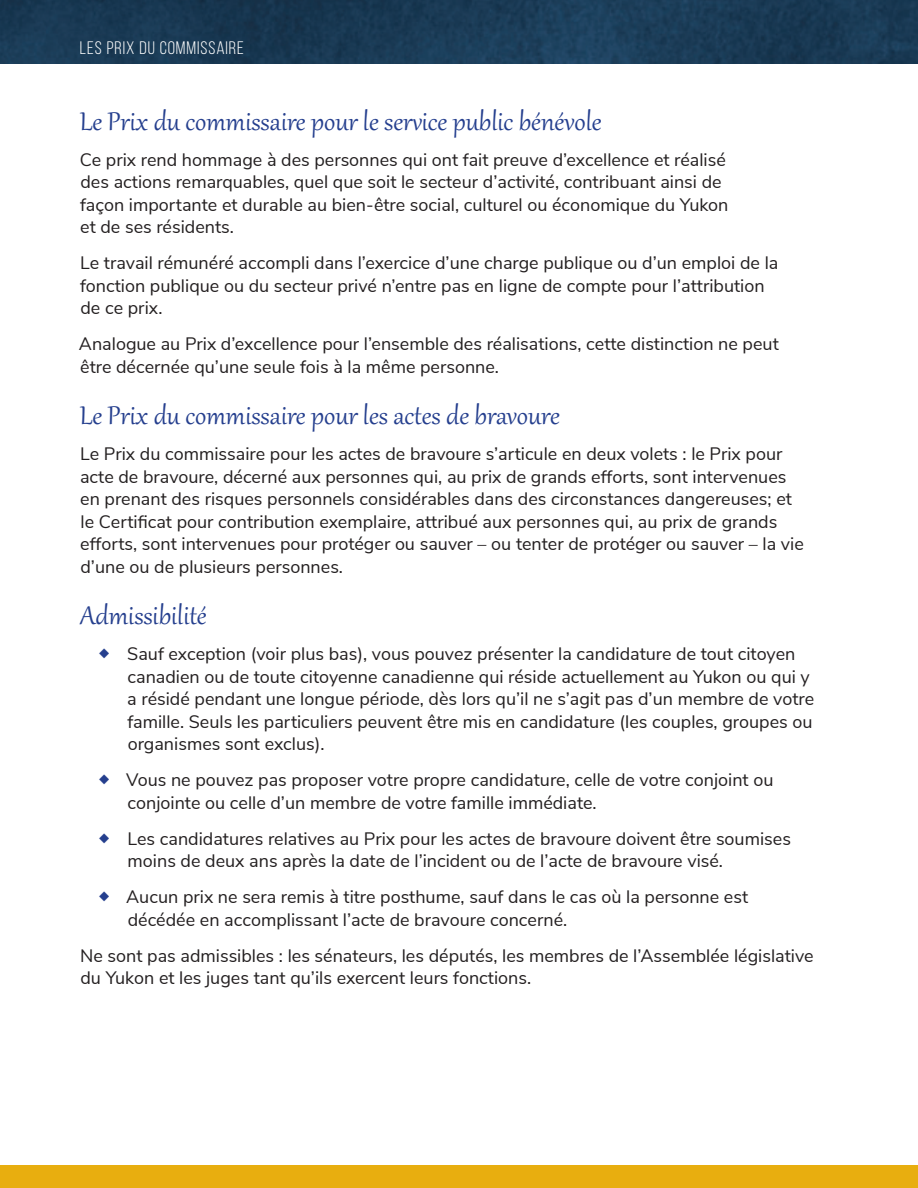
<style>
.page{position:relative;width:918px;height:1188px;background:#fff}
.page>*{position:absolute;margin:0;border:0;box-sizing:border-box;transform-origin:0 0}
.Heads{font:31.5px "Gabriola";color:#253f8e}
.Last_P{font:18px/22.5px "Nunito Sans";color:#231f20}
.t1{font:18px "Bebas Neue";letter-spacing:.05em;color:#fff;scale:1.05 1}
</style>
<div class="page">
<div style="left:0;top:1165px;width:918px;height:23px;background:#e8ae0f"></div>
<img style="left:0;top:0;width:918px;height:63px">
<p class="t1" style="left:80px;top:38px;width:158px">LES PRIX DU COMMISSAIRE</p>
<p class="Heads" style="left:80px;top:101px;width:523px">Le Prix du commissaire pour le service public bénévole</p>
<p class="Last_P" style="left:80px;top:147px;width:650px">Ce prix rend hommage à des personnes qui ont fait preuve d’excellence et réalisé des actions remarquables, quel que soit le secteur d’activité, contribuant ainsi de façon importante et durable au bien-être social, culturel ou économique du Yukon et de ses résidents.</p>
<p class="Last_P" style="left:80px;top:251px;width:700px">Le travail rémunéré accompli dans l’exercice d’une charge publique ou d’un emploi de la fonction publique ou du secteur privé n’entre pas en ligne de compte pour l’attribution de ce prix.</p>
<p class="Last_P" style="left:79px;top:332px;width:701px">Analogue au Prix d’excellence pour l’ensemble des réalisations, cette distinction ne peut être décernée qu’une seule fois à la même personne.</p>
<p class="Heads" style="left:80px;top:395px;width:482px">Le Prix du commissaire pour les actes de bravoure</p>
<p class="Last_P" style="left:80px;top:442px;width:725px">Le Prix du commissaire pour les actes de bravoure s’articule en deux volets : le Prix pour acte de bravoure, décerné aux personnes qui, au prix de grands efforts, sont intervenues en prenant des risques personnels considérables dans des circonstances dangereuses; et le Certificat pour contribution exemplaire, attribué aux personnes qui, au prix de grands efforts, sont intervenues pour protéger ou sauver – ou tenter de protéger ou sauver – la vie d’une ou de plusieurs personnes.</p>
<p class="Heads" style="left:80px;top:595px;width:128px">Admissibilité</p>
<p class="Last_P" style="left:127px;top:641px;width:688px">Sauf exception (voir plus bas), vous pouvez présenter la candidature de tout citoyen canadien ou de toute citoyenne canadienne qui réside actuellement au Yukon ou qui y a résidé pendant une longue période, dès lors qu’il ne s’agit pas d’un membre de votre famille. Seuls les particuliers peuvent être mis en candidature (les couples, groupes ou organismes sont exclus).</p>
<p class="Last_P" style="left:126px;top:767px;width:649px">Vous ne pouvez pas proposer votre propre candidature, celle de votre conjoint ou conjointe ou celle d’un membre de votre famille immédiate.</p>
<p class="Last_P" style="left:127px;top:826px;width:665px">Les candidatures relatives au Prix pour les actes de bravoure doivent être soumises moins de deux ans après la date de l’incident ou de l’acte de bravoure visé.</p>
<p class="Last_P" style="left:126px;top:884px;width:623px">Aucun prix ne sera remis à titre posthume, sauf dans le cas où la personne est décédée en accomplissant l’acte de bravoure concerné.</p>
<p class="Last_P" style="left:80px;top:943px;width:735px">Ne sont pas admissibles : les sénateurs, les députés, les membres de l’Assemblée législative du Yukon et les juges tant qu’ils exercent leurs fonctions.</p>
</div>
